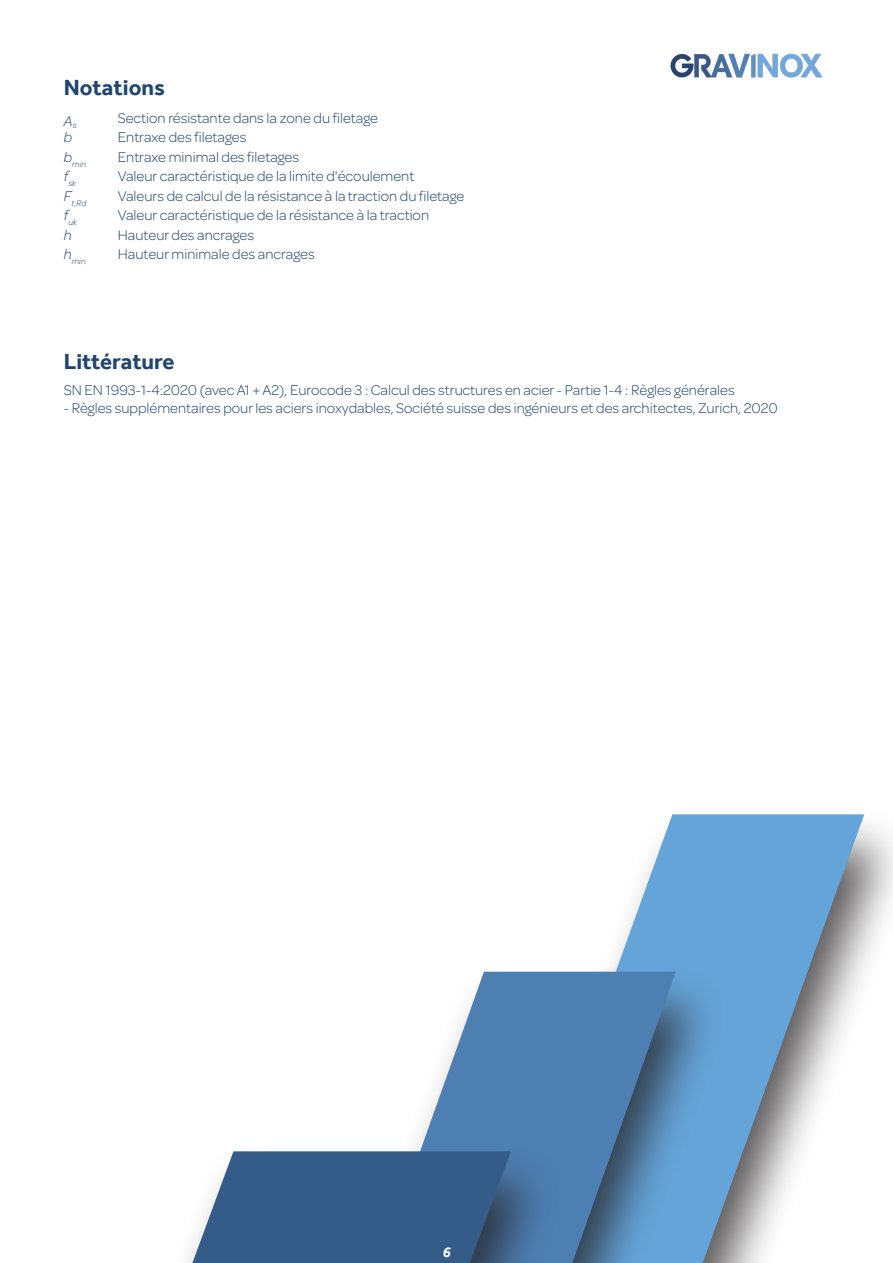
<style>
.page{position:relative;width:893px;height:1263px;background:#fff}
.page>*{position:absolute;margin:0;border:0;box-sizing:border-box;transform-origin:0 0}
.t1{font:700 22.5px "Effra";color:#204670}
.t2{font:300 15px "Omnes";color:#204670}
.t3{font:italic 300 15px "Omnes";color:#204670}
.t4{font:italic 700 15px "Effra";color:#fff}
.t5{font:italic 300 8.7px "Omnes";color:#204670}
</style>
<div class="page">
<img style="left:670px;top:53px;width:153px;height:25px">
<div style="left:481px;top:807px;width:412px;height:456px;background:#231f20;opacity:.75"></div>
<svg style="left:511px;top:814px;width:353px;height:449px"></svg>
<div style="left:350px;top:965px;width:377px;height:298px;background:#231f20;opacity:.75"></div>
<svg style="left:380px;top:972px;width:296px;height:291px;fill:#4e7fb3"></svg>
<div style="left:162px;top:1144px;width:400px;height:119px;background:#231f20;opacity:.75"></div>
<svg style="left:192px;top:1151px;width:319px;height:112px;background:#42668f"></svg>
<h1 class="t1" style="left:64px;top:74px;width:103px">Notations</h1>
<p class="t3" style="left:64px;top:111px;width:14px">A<sub>s</sub></p>
<p class="t2" style="left:118px;top:108px;width:262px">Section résistante dans la zone du filetage</p>
<p class="t3" style="left:64px;top:128px;width:10px">b</p>
<p class="t2" style="left:118px;top:127px;width:130px">Entraxe des filetages</p>
<p class="t5" style="left:64px;top:158px;width:24px"><sup>b</sup>min</p>
<p class="t2" style="left:118px;top:147px;width:183px">Entraxe minimal des filetages</p>
<p class="t5" style="left:64px;top:178px;width:14px"><sup>f</sup>sk</p>
<p class="t2" style="left:118px;top:166px;width:298px">Valeur caractéristique de la limite d'écoulement</p>
<p class="t5" style="left:64px;top:197px;width:24px"><sup>F</sup>t,Rd</p>
<p class="t2" style="left:118px;top:186px;width:348px">Valeurs de calcul de la résistance à la traction du filetage</p>
<p class="t5" style="left:64px;top:217px;width:15px"><sup>f</sup>uk</p>
<p class="t2" style="left:118px;top:205px;width:313px">Valeur caractéristique de la résistance à la traction</p>
<p class="t3" style="left:64px;top:225px;width:10px">h</p>
<p class="t2" style="left:118px;top:225px;width:138px">Hauteur des ancrages</p>
<p class="t5" style="left:64px;top:256px;width:23px"><sup>h</sup>min</p>
<p class="t2" style="left:118px;top:244px;width:198px">Hauteur minimale des ancrages</p>
<h1 class="t1" style="left:64px;top:348px;width:112px">Littérature</h1>
<p class="t2" style="left:64px;top:381px;width:672px">SN EN 1993-1-4:2020 (avec A1 + A2), Eurocode 3 : Calcul des structures en acier - Partie 1-4 : Règles générales</p>
<p class="t2" style="left:64px;top:399px;width:716px">- Règles supplémentaires pour les aciers inoxydables, Société suisse des ingénieurs et des architectes, Zurich, 2020</p>
<p class="t4" style="left:442px;top:1243px;width:10px">6</p>
</div>
